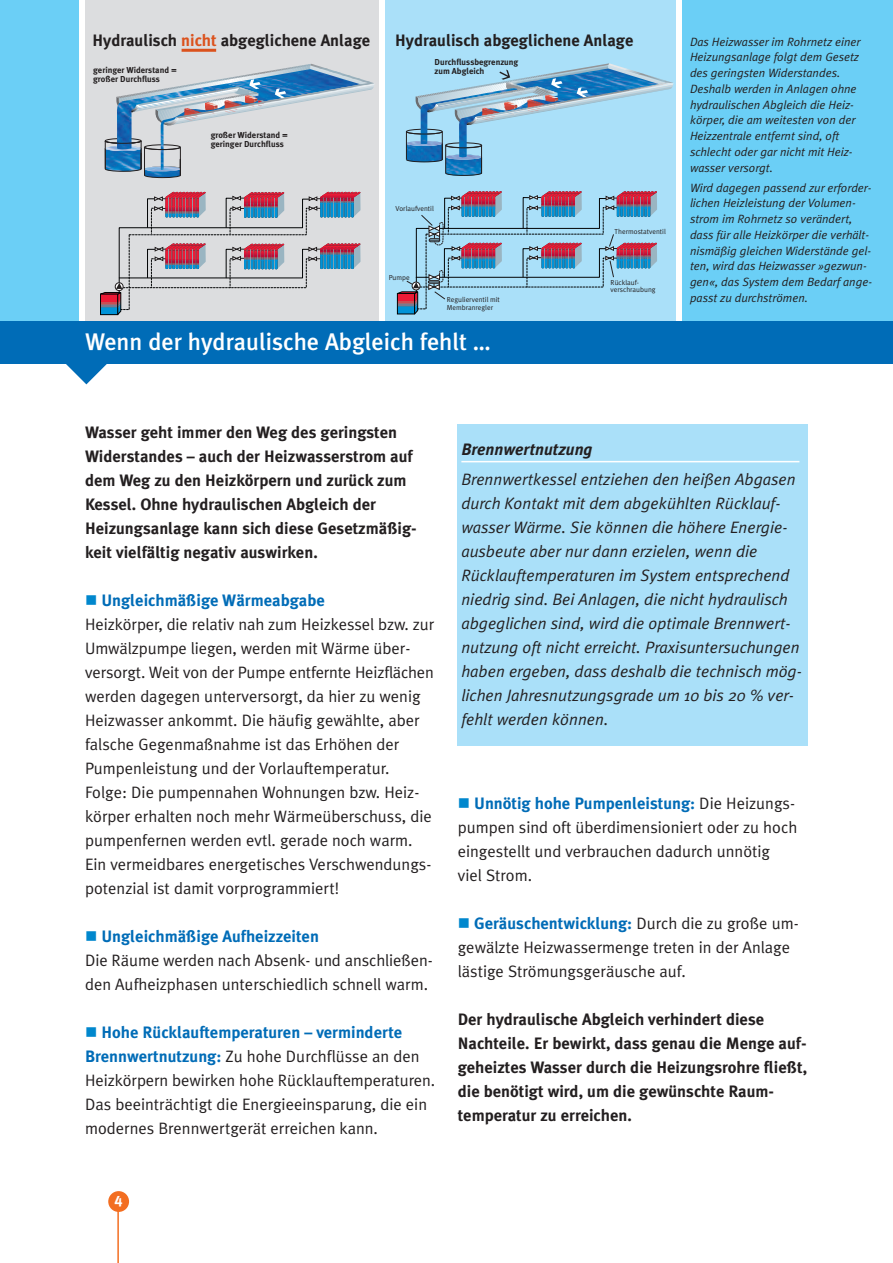
<style>
.page{position:relative;width:893px;height:1263px;background:#fff}
.page>*{position:absolute;margin:0;border:0;box-sizing:border-box;transform-origin:0 0}
.t1{font:500 24px "Meta Plus";color:#fff}
.t2{font:16.5px/24px "Meta Plus Normal";color:#231f20}
.t3{font:700 16.5px/24px "Meta Plus";color:#231f20}
.t4{font:italic 16.5px/24px "Meta Plus Normal";color:#231f20}
.t5{font:700 16.5px "Meta Plus";color:#006cb7}
.t6{font:italic 700 16.5px "Meta Plus";color:#231f20}
.t7{font:15px "Meta Plus Bold Caps";color:#fff}
.t8{font:italic 12px/15.8px "Meta Plus Normal";color:#231f20}
.t9{font:700 8.7px/8.7px "Meta Plus";color:#231f20}
.t10{font:7.2px/8.7px "Meta Plus Normal";color:#231f20}
.s1{color:#db521d}
.s2{font-family:"Meta Plus";font-weight:700;color:#006cb7}
.s3{font-family:"Meta Plus Normal";font-weight:400;color:#231f20}
</style>
<div class="page">
<div style="left:0;top:0;width:893px;height:322px;background:#6bcff6"></div>
<div style="left:381px;top:0;width:297px;height:327px;background:#aae0f9"></div>
<svg style="left:396px;top:191px;width:261px;height:124px"></svg>
<svg style="left:406px;top:63px;width:267px;height:113px"></svg>
<div style="left:85px;top:0;width:296px;height:325px;background:#dcdddf"></div>
<div style="left:105px;top:138px;width:36px;height:6px;border:1px solid #231f20;border-radius:50%"></div>
<img style="left:117px;top:131px;width:44px;height:9px">
<svg style="left:105px;top:140px;width:76px;height:38px"></svg>
<svg style="left:100px;top:191px;width:261px;height:125px"></svg>
<svg style="left:116px;top:64px;width:258px;height:67px"></svg>
<hr style="left:117px;top:1207px;width:2px;height:56px;background:#f36e21">
<div style="left:108px;top:1191px;width:21px;height:21px;background:#f36e21;border-radius:50%"></div>
<div style="left:675px;top:0;width:6px;height:327px;background:#fff"></div>
<div style="left:379px;top:0;width:6px;height:327px;background:#fff"></div>
<div style="left:79px;top:0;width:6px;height:327px;background:#fff"></div>
<div style="left:0;top:321px;width:893px;height:43px;background:#006cb7"></div>
<svg style="left:66px;top:364px;width:41px;height:20px"></svg>
<div style="left:457px;top:425px;width:351px;height:321px;background:#aae0f9"></div>
<hr style="left:461px;top:461px;width:338px;height:1px;background:#fff">
<hr style="left:182px;top:49px;width:34px;height:3px;background:#db521d">
<p class="t3" style="left:93px;top:28px;width:279px">Hydraulisch <span class="s1">nicht</span> abgeglichene Anlage</p>
<p class="t3" style="left:395px;top:28px;width:240px">Hydraulisch abgeglichene Anlage</p>
<p class="t9" style="left:93px;top:66px;width:85px">geringer Widerstand = großer Durchfluss</p>
<p class="t9" style="left:211px;top:131px;width:79px">großer Widerstand = geringer Durchfluss</p>
<p class="t9" style="left:435px;top:58px;width:85px">Durchflussbegrenzung zum Abgleich</p>
<p class="t10" style="left:396px;top:204px;width:40px">Vorlaufventil</p>
<p class="t10" style="left:389px;top:273px;width:23px">Pumpe</p>
<p class="t10" style="left:447px;top:295px;width:55px">Regulierventil mit<br>Membranregler</p>
<h1 class="t1" style="left:85px;top:328px;width:407px">Wenn der hydraulische Abgleich fehlt …</h1>
<p class="t10" style="left:615px;top:227px;width:53px">Thermostatventil</p>
<p class="t10" style="left:611px;top:279px;width:46px;line-height:7.2px">Rücklauf&shy;verschraubung</p>
<p class="t8" style="left:690px;top:34px;width:172px">Das Heizwasser im Rohrnetz einer<br>Heizungsanlage folgt dem Gesetz des geringsten Widerstandes.<br>Deshalb werden in Anlagen ohne hydraulischen Abgleich die Heiz&shy;körper, die am weitesten von der<br>Heizzentrale entfernt sind, oft schlecht oder gar nicht mit Heiz&shy;wasser versorgt.</p>
<p class="t8" style="left:690px;top:180px;width:184px">Wird dagegen passend zur erforder&shy;lichen Heizleistung der Volumen&shy;strom im Rohrnetz so verändert, dass für alle Heizkörper die verhält&shy;nismäßig gleichen Widerstände gel&shy;ten, wird das Heizwasser »gezwun&shy;gen«, das System dem Bedarf ange&shy;passt zu durchströmen.</p>
<p class="t3" style="left:85px;top:420px;width:333px">Wasser geht immer den Weg des geringsten Widerstandes – auch der Heizwasserstrom auf dem Weg zu den Heizkörpern und zurück zum Kessel. Ohne hydraulischen Abgleich der Heizungsanlage kann sich diese Gesetzmäßig&shy;keit vielfältig negativ auswirken.</p>
<p class="t5" style="left:101px;top:591px;width:225px">Ungleichmäßige Wärmeabgabe</p>
<p class="t2" style="left:85px;top:612px;width:351px">Heizkörper, die relativ nah zum Heizkessel bzw. zur Umwälzpumpe liegen, werden mit Wärme über&shy;versorgt. Weit von der Pumpe entfernte Heizflächen werden dagegen unterversorgt, da hier zu wenig Heizwasser ankommt. Die häufig gewählte, aber falsche Gegenmaßnahme ist das Erhöhen der Pumpenleistung und der Vorlauftemperatur.<br>Folge: Die pumpennahen Wohnungen bzw. Heiz&shy;körper erhalten noch mehr Wärmeüberschuss, die pumpenfernen werden evtl. gerade noch warm.<br>Ein vermeidbares energetisches Verschwendungs&shy;potenzial ist damit vorprogrammiert!</p>
<p class="t5" style="left:101px;top:927px;width:219px">Ungleichmäßige Aufheizzeiten</p>
<p class="t2" style="left:85px;top:948px;width:349px">Die Räume werden nach Absenk- und anschließen&shy;den Aufheizphasen unterschiedlich schnell warm.</p>
<p class="t5" style="left:101px;top:1023px;width:302px">Hohe Rücklauftemperaturen – verminderte</p>
<p class="t2" style="left:85px;top:1044px;width:352px"><span class="s2">Brennwertnutzung:</span> Zu hohe Durchflüsse an den Heizkörpern bewirken hohe Rücklauftemperaturen.<br>Das beeinträchtigt die Energieeinsparung, die ein modernes Brennwertgerät erreichen kann.</p>
<p class="t7" style="left:115px;top:1192px;width:10px">4</p>
<p class="t6" style="left:461px;top:439px;width:133px">Brennwertnutzung</p>
<p class="t4" style="left:461px;top:468px;width:342px">Brennwertkessel entziehen den heißen Abgasen durch Kontakt mit dem abgekühlten Rücklauf&shy;wasser Wärme. Sie können die höhere Energie&shy;ausbeute aber nur dann erzielen, wenn die Rücklauftemperaturen im System entsprechend niedrig sind. Bei Anlagen, die nicht hydraulisch abgeglichen sind, wird die optimale Brennwert&shy;nutzung oft nicht erreicht. Praxisuntersuchungen haben ergeben, dass deshalb die technisch mög&shy;lichen Jahresnutzungsgrade um 10 bis 20 % ver&shy;fehlt werden können.</p>
<p class="t5" style="left:474px;top:793px;width:322px">Unnötig hohe Pumpenleistung: <span class="s3">Die Heizungs-</span></p>
<p class="t2" style="left:458px;top:815px;width:341px">pumpen sind oft überdimensioniert oder zu hoch eingestellt und verbrauchen dadurch unnötig viel Strom.</p>
<p class="t5" style="left:474px;top:913px;width:326px">Geräuschentwicklung: <span class="s3">Durch die zu große um-</span></p>
<p class="t2" style="left:458px;top:935px;width:334px">gewälzte Heizwassermenge treten in der Anlage lästige Strömungsgeräusche auf.</p>
<p class="t3" style="left:458px;top:1007px;width:351px">Der hydraulische Abgleich verhindert diese Nachteile. Er bewirkt, dass genau die Menge auf&shy;geheiztes Wasser durch die Heizungsrohre fließt, die benötigt wird, um die gewünschte Raum&shy;temperatur zu erreichen.</p>
</div>
